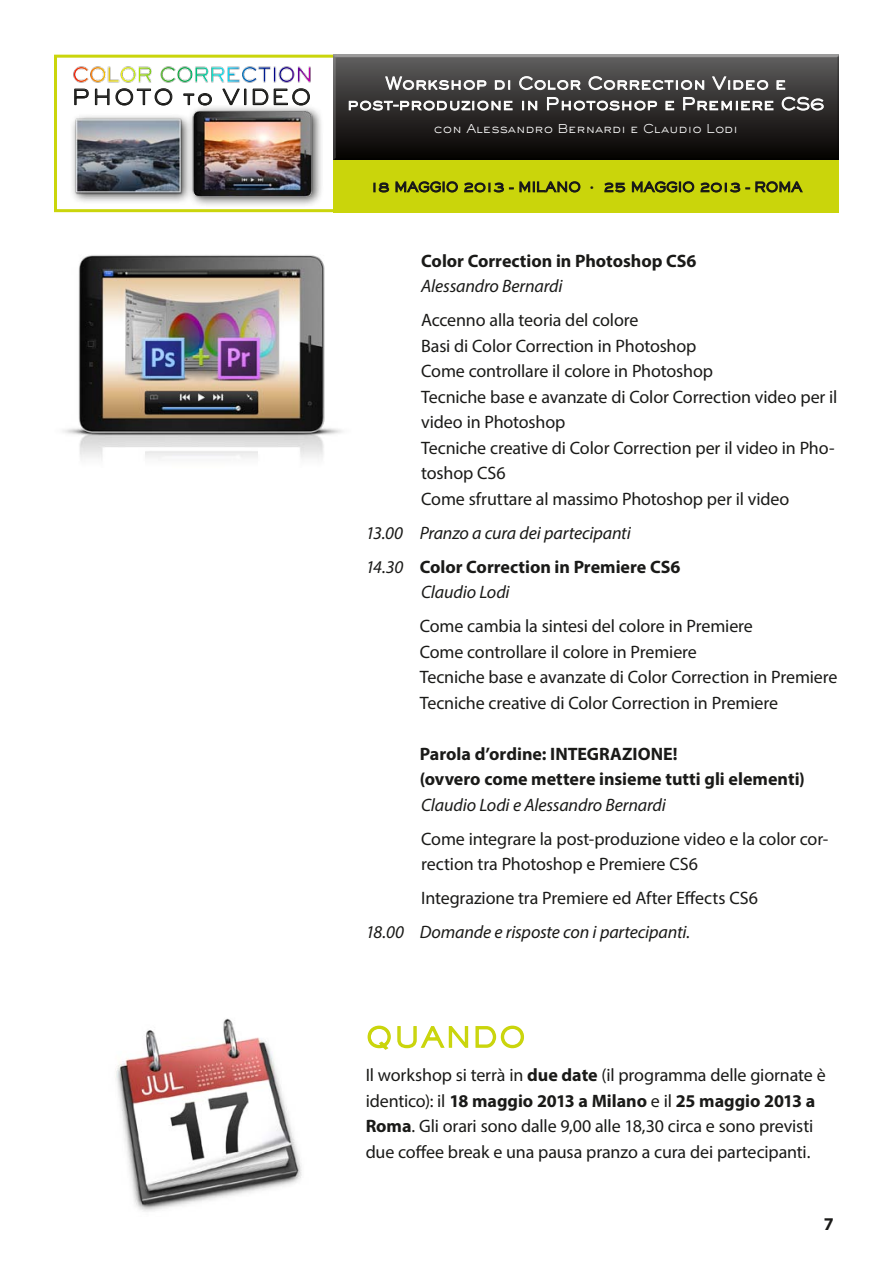
<style>
.page{position:relative;width:893px;height:1263px;background:#fff}
.page>*{position:absolute;margin:0;border:0;box-sizing:border-box;transform-origin:0 0}
.t1{font:27px "Rosy F Flight";letter-spacing:.05em;color:#cad50b}
.t2{font:20.85px "Rosy F Flight";letter-spacing:.08em;color:#1a1a18}
.t3{font:18px/25.5px "Myriad Pro";letter-spacing:-.01em;color:#1a1a18}
.t4{font:700 18px "Myriad Pro";color:#1a1a18}
.t5{font:italic 18px "Myriad Pro";letter-spacing:-.01em;color:#1a1a18}
.t6{font:16.5px/20.5px "Rosy F Flight";color:#fff;text-align:center}
.t7{font:12px "Rosy F Flight";color:#fff}
.s1{font-weight:400;font-style:italic}
.s2{font-weight:700}
</style>
<div class="page">
<div style="left:54px;top:55px;width:785px;height:157px;border:3px solid #cad50b"></div>
<div style="left:333px;top:53px;width:507px;height:109px;background:#1a1a18;opacity:.75"></div>
<svg style="left:385px;top:73px;width:102px;height:21px;background:#6d6c6c"></svg>
<svg style="left:495px;top:80px;width:15px;height:10px"></svg>
<svg style="left:519px;top:76px;width:63px;height:14px"></svg>
<svg style="left:588px;top:76px;width:117px;height:14px;background:#7e7d7d"></svg>
<svg style="left:711px;top:76px;width:58px;height:14px"></svg>
<svg style="left:776px;top:80px;width:10px;height:10px"></svg>
<svg style="left:348px;top:100px;width:165px;height:11px;background:#807e7e"></svg>
<svg style="left:522px;top:100px;width:16px;height:11px"></svg>
<svg style="left:547px;top:97px;width:110px;height:14px;background:#706f6e"></svg>
<svg style="left:665px;top:100px;width:9px;height:11px"></svg>
<svg style="left:683px;top:97px;width:91px;height:14px"></svg>
<svg style="left:781px;top:96px;width:43px;height:15px"></svg>
<div style="left:334px;top:161px;width:505px;height:52px;background:#cad50b"></div>
<svg style="left:373px;top:181px;width:208px;height:12px"></svg>
<svg style="left:604px;top:181px;width:199px;height:12px"></svg>
<div style="left:70px;top:104px;width:254px;height:104px;background:#1a1a18;opacity:.75"></div>
<img style="left:56px;top:77px;width:278px;height:126px">
<svg style="left:74px;top:88px;width:15px;height:17px"></svg>
<svg style="left:95px;top:88px;width:78px;height:18px"></svg>
<svg style="left:183px;top:93px;width:29px;height:13px"></svg>
<svg style="left:222px;top:88px;width:24px;height:17px"></svg>
<svg style="left:253px;top:88px;width:57px;height:18px"></svg>
<img style="left:72px;top:66px;width:240px;height:18px">
<svg style="left:367px;top:1025px;width:102px;height:25px"></svg>
<svg style="left:475px;top:1025px;width:49px;height:24px"></svg>
<img style="left:63px;top:255px;width:280px;height:205px">
<img style="left:116px;top:1018px;width:186px;height:194px">
<p class="t2" style="left:72px;top:83px;width:240px">PHOTO to VIDEO</p>
<p class="t6" style="left:347px;top:73px;width:479px">Workshop di Color Correction Video e post-produzione in Photoshop e Premiere CS6</p>
<p class="t7" style="left:434px;top:120px;width:306px">con Alessandro Bernardi e Claudio Lodi</p>
<p class="t4" style="left:421px;top:249px;width:277px">Color Correction in Photoshop CS6</p>
<p class="t5" style="left:421px;top:275px;width:143px">Alessandro Bernardi</p>
<p class="t3" style="left:421px;top:307px;width:219px">Accenno alla teoria del colore</p>
<p class="t3" style="left:421px;top:332px;width:277px">Basi di Color Correction in Photoshop</p>
<p class="t3" style="left:421px;top:358px;width:293px">Come controllare il colore in Photoshop</p>
<p class="t3" style="left:421px;top:383px;width:418px">Tecniche base e avanzate di Color Correction video per il video in Photoshop</p>
<p class="t3" style="left:421px;top:434px;width:415px">Tecniche creative di Color Correction per il video in Pho&shy;toshop CS6</p>
<p class="t3" style="left:421px;top:485px;width:370px">Come sfruttare al massimo Photoshop per il video</p>
<p class="t5" style="left:366px;top:521px;width:267px">13.00 Pranzo a cura dei partecipanti</p>
<p class="t4" style="left:366px;top:555px;width:316px"><span class="s1">14.30</span> Color Correction in Premiere CS6</p>
<p class="t5" style="left:421px;top:581px;width:90px">Claudio Lodi</p>
<p class="t3" style="left:420px;top:613px;width:335px">Come cambia la sintesi del colore in Premiere</p>
<p class="t3" style="left:420px;top:638px;width:279px">Come controllare il colore in Premiere</p>
<p class="t3" style="left:420px;top:664px;width:419px">Tecniche base e avanzate di Color Correction in Premiere</p>
<p class="t3" style="left:420px;top:689px;width:360px">Tecniche creative di Color Correction in Premiere</p>
<p class="t4" style="left:420px;top:742px;width:260px">Parola d’ordine: INTEGRAZIONE!</p>
<p class="t4" style="left:420px;top:767px;width:387px">(ovvero come mettere insieme tutti gli elementi)</p>
<p class="t5" style="left:421px;top:793px;width:246px">Claudio Lodi e Alessandro Bernardi</p>
<p class="t3" style="left:421px;top:825px;width:409px">Come integrare la post-produzione video e la color cor&shy;rection tra Photoshop e Premiere CS6</p>
<p class="t3" style="left:421px;top:885px;width:338px">Integrazione tra Premiere ed After Effects CS6</p>
<p class="t5" style="left:366px;top:921px;width:326px">18.00 Domande e risposte con i partecipanti.</p>
<p class="t1" style="left:366px;top:1019px;width:161px">QUANDO</p>
<p class="t3" style="left:366px;top:1062px;width:461px">Il workshop si terrà in <span class="s2">due date</span> (il programma delle giornate è identico): il <span class="s2">18 maggio 2013 a Milano</span> e il <span class="s2">25 maggio 2013 a Roma</span>. Gli orari sono dalle 9,00 alle 18,30 circa e sono previsti due coffee break e una pausa pranzo a cura dei partecipanti.</p>
<p class="t4" style="left:824px;top:1212px;width:11px">7</p>
</div>
